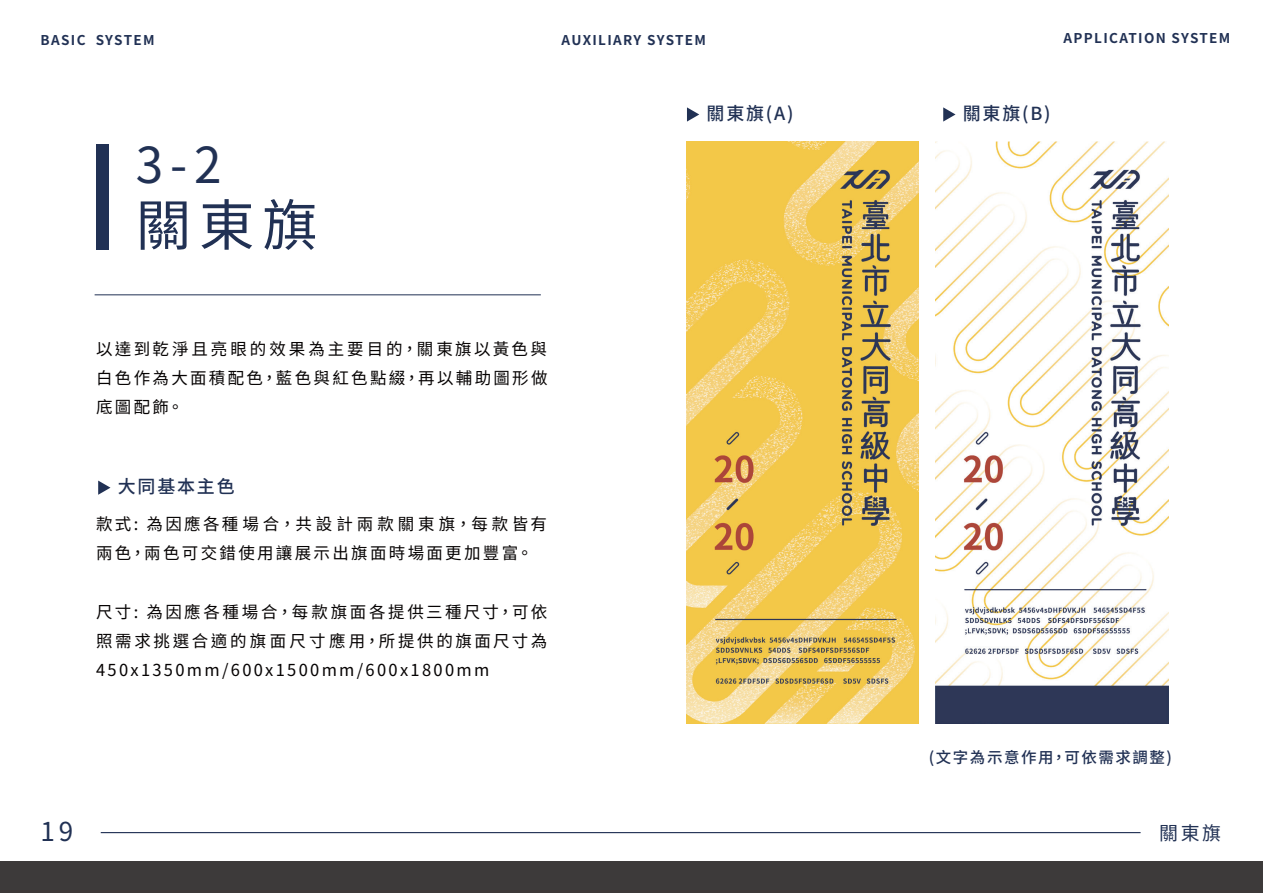
<style>
.page{position:relative;width:1263px;height:893px;background:#fff}
.page>*{position:absolute;margin:0;border:0;box-sizing:border-box;transform-origin:0 0}
.t1{font:55.5px "Noto Sans CJ Ktc";color:#213154}
.t2{font:49.5px "Noto Sans CJ Ktc";color:#213154}
.t3{font:26.1px "Noto Sans CJ Ktc";color:#213154}
.t4{font:18.9px "Noto Sans CJ Ktc";color:#213154}
.t5{font:500 18px "Noto Sans CJ Ktc";letter-spacing:.1em;color:#213154}
.t6{font:16.5px/29.2px "Noto Sans CJ Ktc";letter-spacing:.14em;color:#060303;text-align:justify}
.t7{font:500 15.45px "Noto Sans CJ Ktc";letter-spacing:.1em;color:#213154}
.t8{font:700 13.5px "Noto Sans CJ Ktc";letter-spacing:.1em;color:#213154}
</style>
<div class="page">
<hr style="left:95px;top:294px;width:446px;height:1px;background:#213154">
<hr style="left:101px;top:832px;width:1039px;height:1px;background:#213154">
<div style="left:0;top:861px;width:1263px;height:32px;background:#3d3a3a"></div>
<div style="left:96px;top:145px;width:13px;height:105px;background:#213154"></div>
<svg style="left:98px;top:481px;width:12px;height:14px"></svg>
<svg style="left:687px;top:107px;width:12px;height:15px"></svg>
<svg style="left:943px;top:107px;width:12px;height:15px"></svg>
<img style="left:936px;top:142px;width:232px;height:581px">
<img style="left:686px;top:142px;width:233px;height:581px">
<p class="t8" style="left:41px;top:32px;width:116px">BASIC SYSTEM</p>
<p class="t8" style="left:562px;top:32px;width:146px">AUXILIARY SYSTEM</p>
<p class="t8" style="left:1063px;top:31px;width:168px">APPLICATION SYSTEM</p>
<h2 class="t2" style="left:136px;top:137px;width:87px">3-2</h2>
<h1 class="t1" style="left:136px;top:194px;width:184px">關東旗</h1>
<p class="t6" style="left:96px;top:334px;width:453px">以達到乾淨且亮眼的效果為主要目的，關東旗以黃色與白色作為大面積配色，藍色與紅色點綴，再以輔助圖形做底圖配飾。</p>
<p class="t5" style="left:118px;top:477px;width:118px">大同基本主色</p>
<p class="t6" style="left:96px;top:510px;width:452px">款式: 為因應各種場合，共設計兩款關東旗，每款皆有兩色，兩色可交錯使用讓展示出旗面時場面更加豐富。</p>
<p class="t6" style="left:96px;top:597px;width:453px">尺寸: 為因應各種場合，每款旗面各提供三種尺寸，可依照需求挑選合適的旗面尺寸應用，所提供的旗面尺寸為450x1350mm/600x1500mm/600x1800mm</p>
<p class="t5" style="left:706px;top:103px;width:88px">關東旗(A)</p>
<p class="t5" style="left:963px;top:103px;width:89px">關東旗(B)</p>
<p class="t7" style="left:929px;top:749px;width:245px">(文字為示意作用，可依需求調整)</p>
<h3 class="t3" style="left:41px;top:816px;width:34px">19</h3>
<p class="t4" style="left:1159px;top:822px;width:64px">關東旗</p>
</div>
